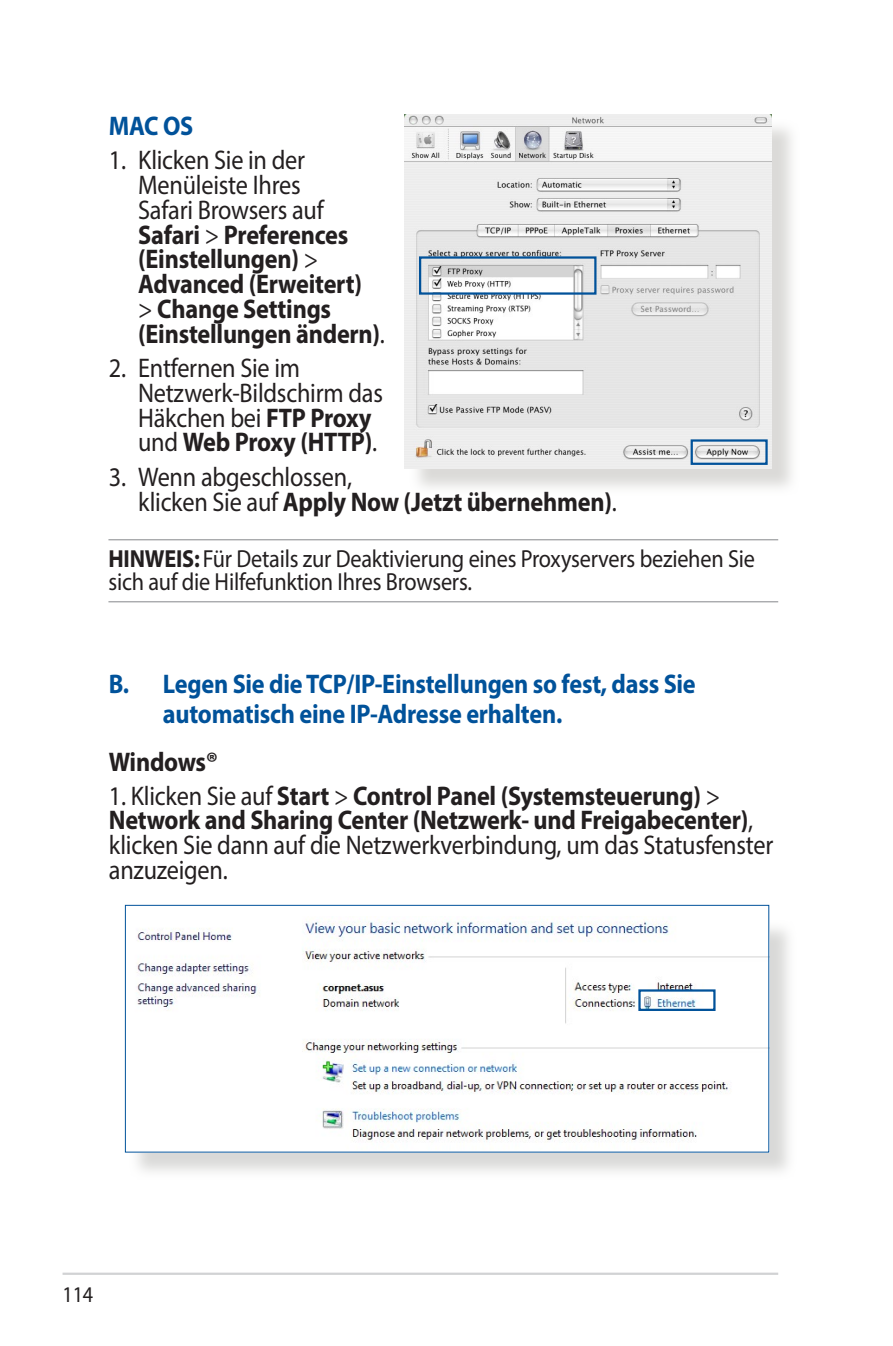
<style>
.page{position:relative;width:893px;height:1346px;background:#fff}
.page>*{position:absolute;margin:0;border:0;box-sizing:border-box;transform-origin:0 0}
.t1{font:27px/24.8px "Myriad Pro";letter-spacing:-.01em;color:#231f20;scale:.9 1}
.t2{font:700 27px/24.8px "Myriad Pro";letter-spacing:-.01em;color:#231f20;scale:.9 1}
.t3{font:700 27px/29.2px "Myriad Pro";letter-spacing:-.01em;color:#01529a;scale:.9 1}
.t4{font:24.75px/22.5px "Myriad Pro";letter-spacing:-.01em;color:#231f20;scale:.9 1}
.t5{font:22.5px "Myriad";color:#231f20;scale:.9 1}
.s1{font-weight:400}
.s2{font-weight:700}
</style>
<div class="page">
<hr style="left:63px;top:1272px;width:715px;height:3px;background:#d1d2d4">
<div style="left:408px;top:118px;width:392px;height:378px;background:#cfcecb;opacity:.75"></div>
<img style="left:405px;top:115px;width:367px;height:354px">
<div style="left:419px;top:256px;width:177px;height:39px;border:2px solid #01529a"></div>
<div style="left:691px;top:439px;width:77px;height:26px;border:2px solid #01529a"></div>
<hr style="left:108px;top:539px;width:670px;height:1px;background:#939598">
<hr style="left:108px;top:601px;width:670px;height:1px;background:#939598">
<div style="left:128px;top:920px;width:669px;height:261px;background:#cdcdcb;opacity:.75"></div>
<img style="left:128px;top:919px;width:639px;height:231px">
<div style="left:638px;top:989px;width:77px;height:22px;border:2px solid #01529a"></div>
<div style="left:125px;top:905px;width:644px;height:247px;border:1px solid #01529a"></div>
<p class="t3" style="left:109px;top:110px;width:95px">MAC OS</p>
<p class="t2" style="left:138px;top:147px;width:276px;text-indent:-29px"><span class="s1">1. Klicken Sie in der<br>Menüleiste Ihres<br>Safari Browsers auf<br></span>Safari <span class="s1">&gt;</span> Preferences (Einstellungen) <span class="s1">&gt;<br></span>Advanced (Erweitert)<br><span class="s1">&gt;</span> Change Settings (Einstellungen ändern)<span class="s1">.</span></p>
<p class="t1" style="left:138px;top:355px;width:273px;text-indent:-29px">2. Entfernen Sie im<br>Netzwerk-Bildschirm das<br>Häkchen bei <span class="s2">FTP Proxy </span>und <span class="s2">Web Proxy (HTTP)</span>.</p>
<p class="t1" style="left:138px;top:464px;width:533px;text-indent:-29px">3. Wenn abgeschlossen,<br>klicken Sie auf <span class="s2">Apply Now (Jetzt übernehmen)</span>.</p>
<p class="t4" style="left:108px;top:547px;width:720px"><span class="s2">HINWEIS:</span> Für Details zur Deaktivierung eines Proxyservers beziehen Sie sich auf die Hilfefunktion Ihres Browsers.</p>
<p class="t3" style="left:163px;top:669px;width:594px;text-indent:-54px">B. Legen Sie die TCP/IP-Einstellungen so fest, dass Sie automatisch eine IP-Adresse erhalten.</p>
<p class="t2" style="left:109px;top:749px;width:123px">Windows®</p>
<p class="t1" style="left:109px;top:783px;width:740px">1. Klicken Sie auf <span class="s2">Start</span> &gt; <span class="s2">Control Panel (Systemsteuerung)</span> &gt; <span class="s2">Network and Sharing Center (Netzwerk- und Freigabecenter)</span>, klicken Sie dann auf die Netzwerkverbindung, um das Statusfenster anzuzeigen.</p>
<p class="t5" style="left:63px;top:1283px;width:36px">114</p>
</div>
